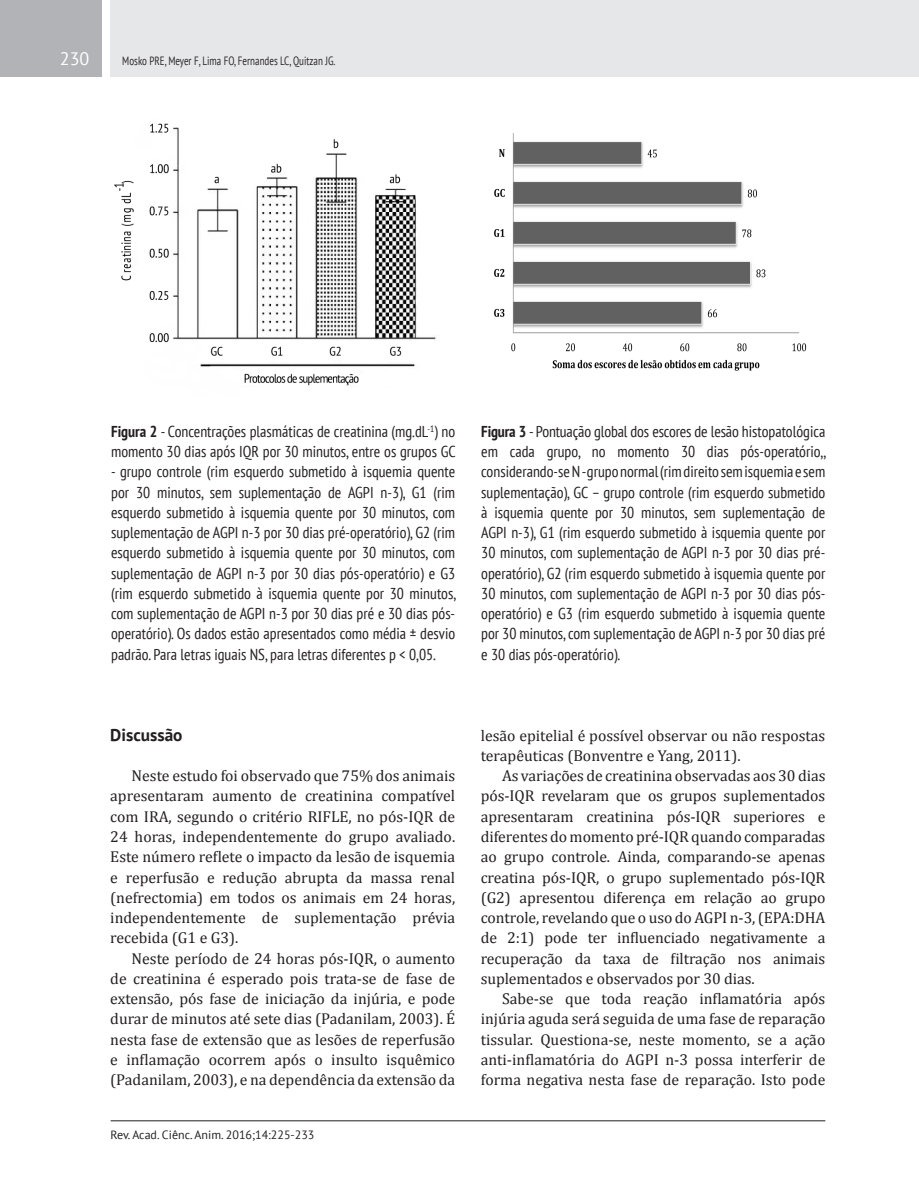
<style>
.page{position:relative;width:919px;height:1191px;background:#fff}
.page>*{position:absolute;margin:0;border:0;box-sizing:border-box;transform-origin:0 0}
.t1{font:18px "PT Sans";color:#fff}
.TEXTO{font:700 17.25px "PT Sans";color:#231f20}
.TEXTO-2{font:15.75px/20.2px "Cambria";color:#231f20;text-align:justify}
.Título_-_Tabela{font:condensed 15.75px/20.2px "PT Sans";color:#231f20}
.t2{font:12px "PT Sans";color:#231f20;scale:.75 1}
.t3{font:12px "PT Sans";color:#231f20}
.s1{font-weight:700}
</style>
<div class="page">
<div style="left:111px;top:0;width:807px;height:77px;background:#e6e7e9"></div>
<div style="left:0;top:0;width:102px;height:77px;background:#b2b3b7"></div>
<hr style="left:111px;top:1120px;width:714px;height:1px;background:#231f20">
<img style="left:114px;top:123px;width:322px;height:263px">
<img style="left:494px;top:133px;width:313px;height:238px">
<p class="t1" style="left:60px;top:47px;width:31px">230</p>
<p class="t2" style="left:122px;top:53px;width:286px">Mosko PRE, Meyer F, Lima FO, Fernandes LC, Quitzan JG.</p>
<p class="Título_-_Tabela" style="left:111px;top:421px;width:346px"><span class="s1">Figura 2</span> - Concentrações plasmáticas de creatinina (mg.dL<sup>-1</sup>) no momento 30 dias após IQR por 30 minutos, entre os grupos GC</p>
<p class="Título_-_Tabela" style="left:111px;top:461px;width:346px;text-align:justify">- grupo controle (rim esquerdo submetido à isquemia quente por 30 minutos, sem suplementação de AGPI n-3), G1 (rim esquerdo submetido à isquemia quente por 30 minutos, com suplementação de AGPI n-3 por 30 dias pré-operatório), G2 (rim esquerdo submetido à isquemia quente por 30 minutos, com suplementação de AGPI n-3 por 30 dias pós-operatório) e G3 (rim esquerdo submetido à isquemia quente por 30 minutos, com suplementação de AGPI n-3 por 30 dias pré e 30 dias pós&shy;operatório). Os dados estão apresentados como média ± desvio padrão. Para letras iguais NS, para letras diferentes p &lt; 0,05.</p>
<p class="Título_-_Tabela" style="left:481px;top:421px;width:346px"><span class="s1">Figura 3</span> - Pontuação global dos escores de lesão histopatológica em cada grupo, no momento 30 dias pós-operatório,, considerando-se N - grupo normal (rim direito sem isquemia e sem suplementação), GC – grupo controle (rim esquerdo submetido à isquemia quente por 30 minutos, sem suplementação de AGPI n-3), G1 (rim esquerdo submetido à isquemia quente por 30 minutos, com suplementação de AGPI n-3 por 30 dias pré&shy;operatório), G2 (rim esquerdo submetido à isquemia quente por 30 minutos, com suplementação de AGPI n-3 por 30 dias pós&shy;operatório) e G3 (rim esquerdo submetido à isquemia quente por 30 minutos, com suplementação de AGPI n-3 por 30 dias pré e 30 dias pós-operatório).</p>
<p class="TEXTO" style="left:110px;top:723px;width:74px">Discussão</p>
<p class="TEXTO-2" style="left:110px;top:765px;width:346px;text-indent:21px">Neste estudo foi observado que 75% dos animais apresentaram aumento de creatinina compatível com IRA, segundo o critério RIFLE, no pós-IQR de 24 horas, independentemente do grupo avaliado.<br>Este número reflete o impacto da lesão de isquemia e reperfusão e redução abrupta da massa renal (nefrectomia) em todos os animais em 24 horas, independentemente de suplementação prévia recebida (G1 e G3).</p>
<p class="TEXTO-2" style="left:110px;top:948px;width:346px;text-indent:21px">Neste período de 24 horas pós-IQR, o aumento de creatinina é esperado pois trata-se de fase de extensão, pós fase de iniciação da injúria, e pode durar de minutos até sete dias (Padanilam, 2003). É nesta fase de extensão que as lesões de reperfusão e inflamação ocorrem após o insulto isquêmico (Padanilam, 2003), e na dependência da extensão da</p>
<p class="t3" style="left:111px;top:1126px;width:205px">Rev. Acad. Ciênc. Anim. 2016;14:225-233</p>
<p class="TEXTO-2" style="left:480px;top:725px;width:346px">lesão epitelial é possível observar ou não respostas terapêuticas (Bonventre e Yang, 2011).</p>
<p class="TEXTO-2" style="left:480px;top:765px;width:346px;text-indent:21px">As variações de creatinina observadas aos 30 dias pós-IQR revelaram que os grupos suplementados apresentaram creatinina pós-IQR superiores e diferentes do momento pré-IQR quando comparadas ao grupo controle. Ainda, comparando-se apenas creatina pós-IQR, o grupo suplementado pós-IQR (G2) apresentou diferença em relação ao grupo controle, revelando que o uso do AGPI n-3, (EPA:DHA de 2:1) pode ter influenciado negativamente a recuperação da taxa de filtração nos animais suplementados e observados por 30 dias.</p>
<p class="TEXTO-2" style="left:480px;top:988px;width:346px;text-indent:21px">Sabe-se que toda reação inflamatória após injúria aguda será seguida de uma fase de reparação tissular. Questiona-se, neste momento, se a ação anti-inflamatória do AGPI n-3 possa interferir de forma negativa nesta fase de reparação. Isto pode</p>
</div>
